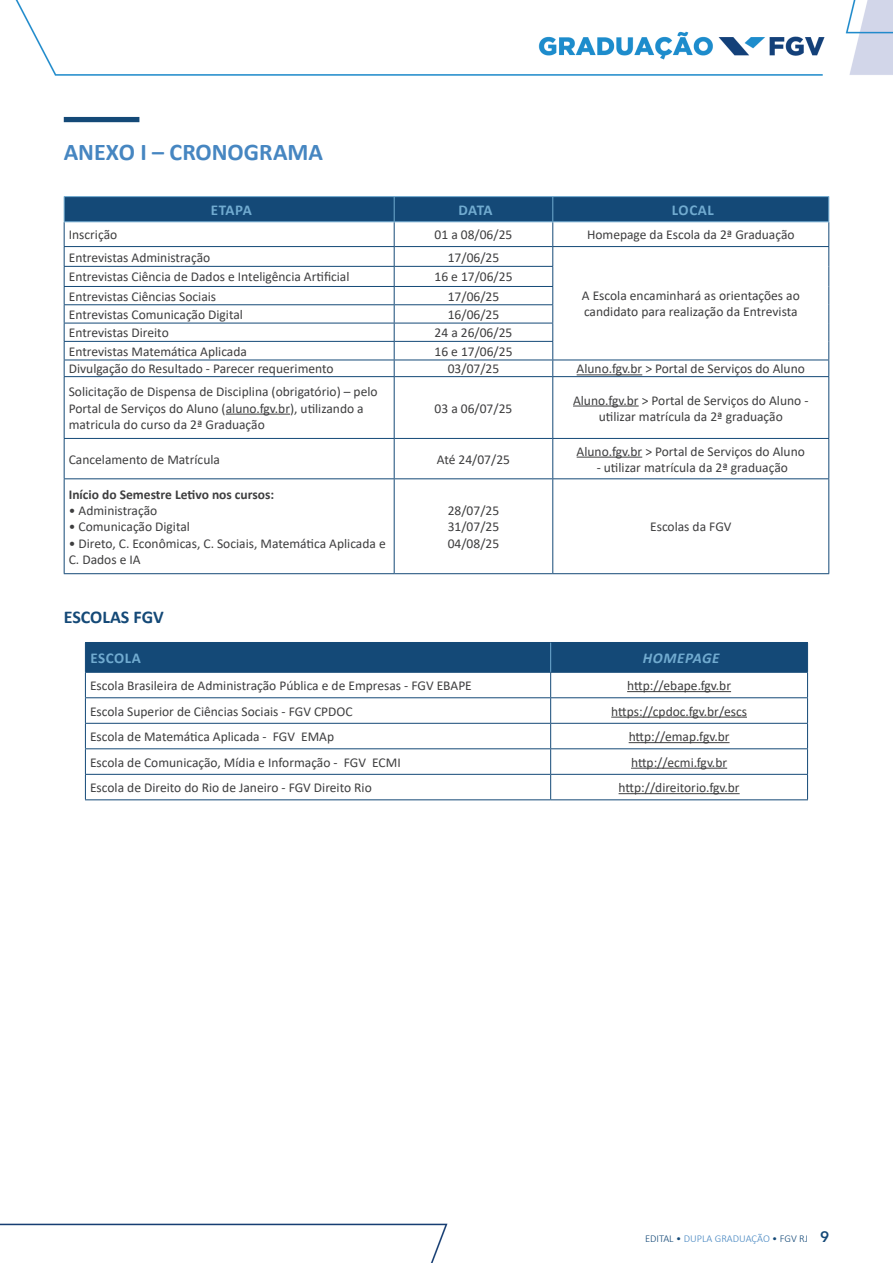
<style>
.page{position:relative;width:893px;height:1263px;background:#fff}
.page>*{position:absolute;margin:0;border:0;box-sizing:border-box;transform-origin:0 0}
.t1{font:700 24px "Calibri";color:#4686c1}
.t2{font:700 18px "Calibri";color:#144977}
.t3{font:700 15px "Calibri";letter-spacing:.035em;color:#71abd0}
.t4{font:italic 700 15px "Calibri";letter-spacing:.04em;color:#71abd0}
.t5{font:13.5px/16.2px "Calibri";color:#3e3e3f}
.t6{font:700 13.5px "Calibri";color:#3e3e3f}
.t7{font:300 10.5px "Calibri";color:#4686c1}
.s1{color:#144977}
.s2{font-family:"Avenir Next LT Pro";font-weight:600;font-size:15px;color:#144977}
</style>
<div class="page">
<img style="left:0;top:0;width:893px;height:1263px">
<div style="left:64px;top:117px;width:75px;height:5px;background:#144977"></div>
<hr style="left:64px;top:376px;width:330px;height:1px;background:#144977">
<hr style="left:64px;top:377px;width:1px;height:61px;background:#144977">
<hr style="left:394px;top:376px;width:159px;height:1px;background:#144977">
<hr style="left:394px;top:377px;width:1px;height:61px;background:#144977">
<hr style="left:553px;top:376px;width:276px;height:1px;background:#144977">
<hr style="left:552px;top:377px;width:1px;height:61px;background:#144977">
<hr style="left:828px;top:377px;width:1px;height:61px;background:#144977">
<hr style="left:64px;top:438px;width:330px;height:1px;background:#144977">
<hr style="left:64px;top:439px;width:1px;height:39px;background:#144977">
<hr style="left:394px;top:438px;width:159px;height:1px;background:#144977">
<hr style="left:394px;top:439px;width:1px;height:39px;background:#144977">
<hr style="left:553px;top:438px;width:276px;height:1px;background:#144977">
<hr style="left:552px;top:439px;width:1px;height:39px;background:#144977">
<hr style="left:828px;top:439px;width:1px;height:39px;background:#144977">
<hr style="left:64px;top:478px;width:330px;height:1px;background:#144977">
<hr style="left:64px;top:479px;width:1px;height:94px;background:#144977">
<hr style="left:394px;top:478px;width:159px;height:1px;background:#144977">
<hr style="left:394px;top:479px;width:1px;height:94px;background:#144977">
<hr style="left:553px;top:478px;width:276px;height:1px;background:#144977">
<hr style="left:552px;top:479px;width:1px;height:94px;background:#144977">
<hr style="left:828px;top:479px;width:1px;height:94px;background:#144977">
<hr style="left:64px;top:573px;width:330px;height:1px;background:#144977">
<hr style="left:394px;top:573px;width:159px;height:1px;background:#144977">
<hr style="left:553px;top:573px;width:276px;height:1px;background:#144977">
<hr style="left:64px;top:196px;width:330px;height:1px;background:#71abd0">
<hr style="left:394px;top:196px;width:159px;height:1px;background:#71abd0">
<hr style="left:553px;top:196px;width:276px;height:1px;background:#71abd0">
<svg style="left:64px;top:197px;width:765px;height:179px"></svg>
<hr style="left:64px;top:221px;width:330px;height:1px;background:#71abd0">
<hr style="left:394px;top:221px;width:159px;height:1px;background:#71abd0">
<hr style="left:553px;top:221px;width:276px;height:1px;background:#71abd0">
<hr style="left:577px;top:374px;width:65px;height:1px;background:#3e3e3f">
<hr style="left:226px;top:414px;width:64px;height:1px;background:#3e3e3f">
<hr style="left:573px;top:406px;width:66px;height:1px;background:#3e3e3f">
<hr style="left:577px;top:457px;width:65px;height:1px;background:#3e3e3f">
<hr style="left:85px;top:799px;width:466px;height:1px;background:#144977">
<hr style="left:551px;top:799px;width:257px;height:1px;background:#144977">
<svg style="left:85px;top:642px;width:723px;height:157px"></svg>
<hr style="left:627px;top:691px;width:104px;height:1px;background:#3e3e3f">
<hr style="left:611px;top:717px;width:136px;height:1px;background:#3e3e3f">
<hr style="left:629px;top:742px;width:101px;height:1px;background:#3e3e3f">
<hr style="left:631px;top:768px;width:96px;height:1px;background:#3e3e3f">
<hr style="left:619px;top:793px;width:121px;height:1px;background:#3e3e3f">
<h1 class="t1" style="left:64px;top:136px;width:261px">ANEXO I – CRONOGRAMA</h1>
<p class="t3" style="left:211px;top:199px;width:43px">ETAPA</p>
<p class="t3" style="left:459px;top:199px;width:36px">DATA</p>
<p class="t3" style="left:672px;top:199px;width:43px">LOCAL</p>
<p class="t5" style="left:69px;top:226px;width:50px">Inscrição</p>
<p class="t5" style="left:435px;top:226px;width:79px">01 a 08/06/25</p>
<p class="t5" style="left:587px;top:226px;width:209px">Homepage da Escola da 2ª Graduação</p>
<p class="t5" style="left:69px;top:249px;width:143px">Entrevistas Administração</p>
<p class="t5" style="left:448px;top:249px;width:53px">17/06/25</p>
<p class="t5" style="left:582px;top:287px;width:219px">A Escola encaminhará as orientações ao candidato para realização da Entrevista</p>
<p class="t5" style="left:69px;top:269px;width:282px">Entrevistas Ciência de Dados e Inteligência Artificial</p>
<p class="t5" style="left:434px;top:269px;width:80px">16 e 17/06/25</p>
<p class="t5" style="left:69px;top:288px;width:149px">Entrevistas Ciências Sociais</p>
<p class="t5" style="left:448px;top:288px;width:53px">17/06/25</p>
<p class="t5" style="left:69px;top:306px;width:176px">Entrevistas Comunicação Digital</p>
<p class="t5" style="left:448px;top:306px;width:53px">16/06/25</p>
<p class="t5" style="left:69px;top:324px;width:101px">Entrevistas Direito</p>
<p class="t5" style="left:435px;top:324px;width:79px">24 a 26/06/25</p>
<p class="t5" style="left:69px;top:343px;width:180px">Entrevistas Matemática Aplicada</p>
<p class="t5" style="left:434px;top:343px;width:80px">16 e 17/06/25</p>
<p class="t5" style="left:69px;top:360px;width:266px">Divulgação do Resultado - Parecer requerimento</p>
<p class="t5" style="left:448px;top:360px;width:53px">03/07/25</p>
<p class="t5" style="left:577px;top:360px;width:230px">Aluno.fgv.br &gt; Portal de Serviços do Aluno</p>
<p class="t5" style="left:69px;top:383px;width:310px">Solicitação de Dispensa de Disciplina (obrigatório) – pelo<br>Portal de Serviços do Aluno (aluno.fgv.br), utilizando a matricula do curso da 2ª Graduação</p>
<p class="t5" style="left:435px;top:400px;width:79px">03 a 06/07/25</p>
<p class="t5" style="left:573px;top:392px;width:237px;text-align:center">Aluno.fgv.br &gt; Portal de Serviços do Aluno - utilizar matrícula da 2ª graduação</p>
<p class="t5" style="left:69px;top:451px;width:153px">Cancelamento de Matrícula</p>
<p class="t5" style="left:437px;top:451px;width:75px">Até 24/07/25</p>
<p class="t6" style="left:69px;top:485px;width:207px">Início do Semestre Letivo nos cursos:</p>
<p class="t5" style="left:69px;top:502px;width:90px">• Administração</p>
<p class="t5" style="left:69px;top:518px;width:123px">• Comunicação Digital</p>
<p class="t5" style="left:69px;top:535px;width:318px">• Direto, C. Econômicas, C. Sociais, Matemática Aplicada e<br>C. Dados e IA</p>
<p class="t5" style="left:448px;top:502px;width:53px;text-align:justify">28/07/25<br>31/07/25<br>04/08/25</p>
<p class="t5" style="left:577px;top:443px;width:230px">Aluno.fgv.br &gt; Portal de Serviços do Aluno</p>
<p class="t5" style="left:597px;top:459px;width:193px">- utilizar matrícula da 2ª graduação</p>
<p class="t5" style="left:650px;top:518px;width:83px">Escolas da FGV</p>
<h2 class="t2" style="left:64px;top:605px;width:101px">ESCOLAS FGV</h2>
<p class="t3" style="left:90px;top:647px;width:52px">ESCOLA</p>
<p class="t4" style="left:643px;top:647px;width:78px">HOMEPAGE</p>
<p class="t5" style="left:90px;top:677px;width:383px">Escola Brasileira de Administração Pública e de Empresas - FGV EBAPE</p>
<p class="t5" style="left:627px;top:677px;width:105px">http://ebape.fgv.br</p>
<p class="t5" style="left:90px;top:703px;width:264px">Escola Superior de Ciências Sociais - FGV CPDOC</p>
<p class="t5" style="left:611px;top:703px;width:137px">https://cpdoc.fgv.br/escs</p>
<p class="t5" style="left:90px;top:728px;width:246px">Escola de Matemática Aplicada - FGV EMAp</p>
<p class="t5" style="left:629px;top:728px;width:102px">http://emap.fgv.br</p>
<p class="t5" style="left:90px;top:754px;width:312px">Escola de Comunicação, Mídia e Informação - FGV ECMI</p>
<p class="t5" style="left:631px;top:754px;width:98px">http://ecmi.fgv.br</p>
<p class="t5" style="left:90px;top:779px;width:283px">Escola de Direito do Rio de Janeiro - FGV Direito Rio</p>
<p class="t5" style="left:619px;top:779px;width:123px">http://direitorio.fgv.br</p>
<p class="t7" style="left:645px;top:1232px;width:186px"><span class="s1">EDITAL •</span> DUPLA GRADUAÇÃO <span class="s1">• FGV RJ</span> <span class="s2">9</span></p>
</div>
